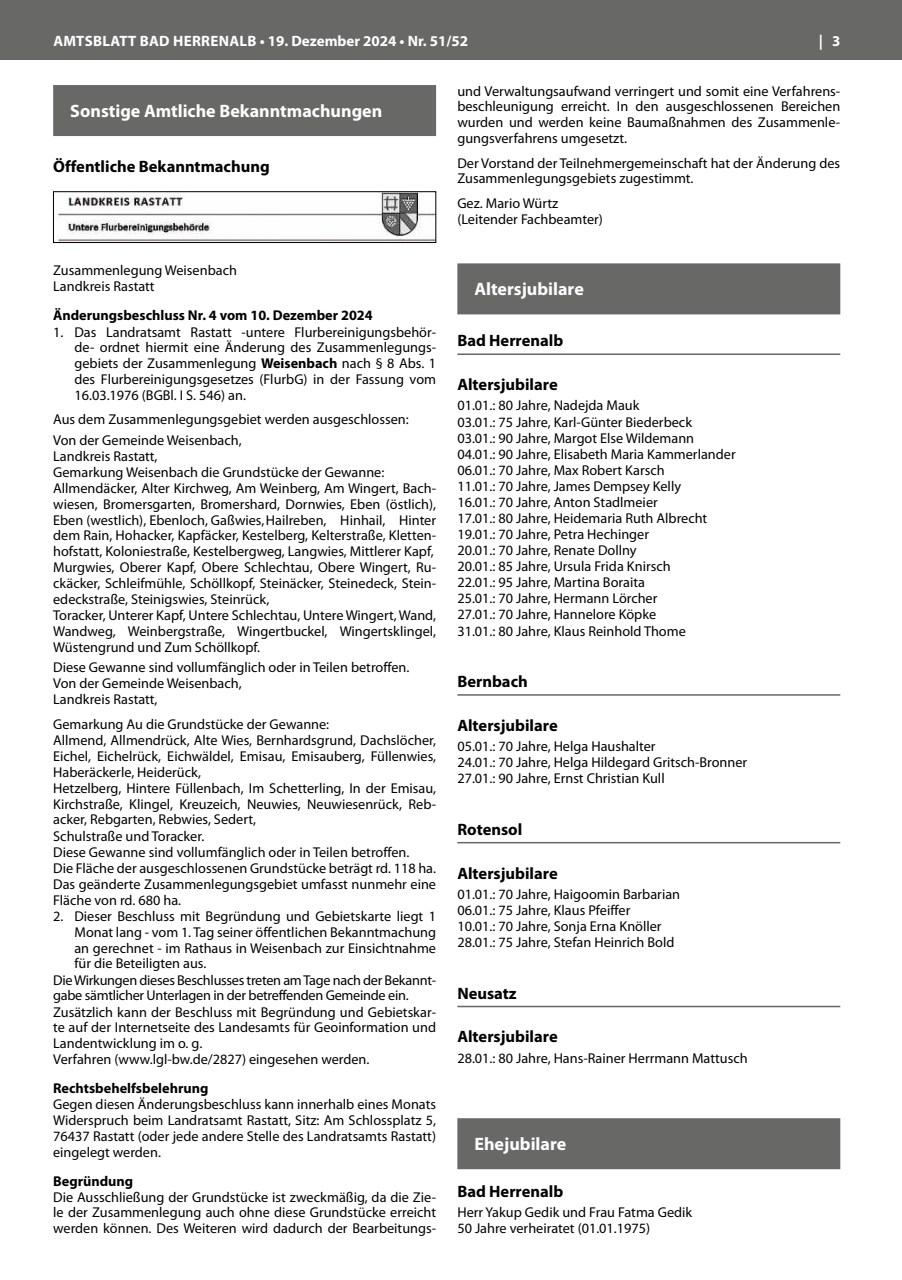
<style>
.page{position:relative;width:902px;height:1280px;background:#fff}
.page>*{position:absolute;margin:0;border:0;box-sizing:border-box;transform-origin:0 0}
.t1{font:700 18px "Myriad Pro";color:#fff}
.t2{font:700 16.5px "Myriad Pro";color:#000}
.t3{font:700 15px "Myriad Pro";letter-spacing:.01em;color:#fff}
.t4{font:14.25px/16px "Myriad Pro";color:#000}
.t5{font:14.25px "Myriad Pro";letter-spacing:-.02em;color:#000}
.t6{font:700 14.25px "Myriad Pro";color:#000}
.s1{font-weight:700}
</style>
<div class="page">
<div style="left:0;top:0;width:901px;height:60px;background:#686867"></div>
<div style="left:53px;top:85px;width:383px;height:51px;background:#686867"></div>
<img style="left:57px;top:193px;width:377px;height:48px">
<div style="left:53px;top:191px;width:383px;height:52px;border:1px solid #000"></div>
<div style="left:457px;top:263px;width:383px;height:51px;background:#686867"></div>
<hr style="left:457px;top:353px;width:383px;height:2px;background:#686867">
<hr style="left:457px;top:694px;width:383px;height:2px;background:#686867">
<hr style="left:457px;top:842px;width:383px;height:1px;background:#686867">
<hr style="left:457px;top:1006px;width:383px;height:1px;background:#686867">
<div style="left:457px;top:1118px;width:383px;height:51px;background:#686867"></div>
<p class="t3" style="left:53px;top:31px;width:416px">AMTSBLATT BAD HERRENALB • 19. Dezember 2024 • Nr. 51/52</p>
<p class="t3" style="left:818px;top:31px;width:23px">| 3</p>
<p class="t1" style="left:70px;top:99px;width:313px">Sonstige Amtliche Bekanntmachungen</p>
<p class="t2" style="left:53px;top:156px;width:218px">Öffentliche Bekanntmachung</p>
<p class="t4" style="left:53px;top:262px;width:185px">Zusammenlegung Weisenbach<br>Landkreis Rastatt</p>
<p class="t6" style="left:53px;top:306px;width:321px">Änderungsbeschluss Nr. 4 vom 10. Dezember 2024</p>
<p class="t4" style="left:74px;top:324px;width:363px;text-align:justify;text-indent:-21px">1. Das Landratsamt Rastatt -untere Flurbereinigungsbehör&shy;de- ordnet hiermit eine Änderung des Zusammenlegungs&shy;gebiets der Zusammenlegung <span class="s1">Weisenbach</span> nach § 8 Abs. 1 des Flurbereinigungsgesetzes (FlurbG) in der Fassung vom 16.03.1976 (BGBl. I S. 546) an.</p>
<p class="t4" style="left:53px;top:409px;width:357px;line-height:20.4px">Aus dem Zusammenlegungsgebiet werden ausgeschlossen:<br>Von der Gemeinde Weisenbach,</p>
<p class="t4" style="left:53px;top:448px;width:384px">Landkreis Rastatt,<br>Gemarkung Weisenbach die Grundstücke der Gewanne:<br>Allmendäcker, Alter Kirchweg, Am Weinberg, Am Wingert, Bach&shy;wiesen, Bromersgarten, Bromershard, Dornwies, Eben (östlich), Eben (westlich), Ebenloch, Gaßwies,Hailreben, Hinhail, Hinter dem Rain, Hohacker, Kapfäcker, Kestelberg, Kelterstraße, Kletten&shy;hofstatt, Koloniestraße, Kestelbergweg, Langwies, Mittlerer Kapf, Murgwies, Oberer Kapf, Obere Schlechtau, Obere Wingert, Ru&shy;ckäcker, Schleifmühle, Schöllkopf, Steinäcker, Steinedeck, Stein&shy;edeckstraße, Steinigswies, Steinrück,<br>Toracker, Unterer Kapf, Untere Schlechtau, Untere Wingert, Wand, Wandweg, Weinbergstraße, Wingertbuckel, Wingertsklingel, Wüstengrund und Zum Schöllkopf.</p>
<p class="t4" style="left:53px;top:659px;width:358px">Diese Gewanne sind vollumfänglich oder in Teilen betroffen.<br>Von der Gemeinde Weisenbach,<br>Landkreis Rastatt,</p>
<p class="t4" style="left:53px;top:716px;width:384px">Gemarkung Au die Grundstücke der Gewanne:<br>Allmend, Allmendrück, Alte Wies, Bernhardsgrund, Dachslöcher, Eichel, Eichelrück, Eichwäldel, Emisau, Emisauberg, Füllenwies, Haberäckerle, Heiderück,<br>Hetzelberg, Hintere Füllenbach, Im Schetterling, In der Emisau, Kirchstraße, Klingel, Kreuzeich, Neuwies, Neuwiesenrück, Reb&shy;acker, Rebgarten, Rebwies, Sedert,<br>Schulstraße und Toracker.<br>Diese Gewanne sind vollumfänglich oder in Teilen betroffen.<br>Die Fläche der ausgeschlossenen Grundstücke beträgt rd. 118 ha.<br>Das geänderte Zusammenlegungsgebiet umfasst nunmehr eine Fläche von rd. 680 ha.</p>
<p class="t4" style="left:53px;top:908px;width:384px">2. Dieser Beschluss mit Begründung und Gebietskarte liegt 1</p>
<p class="t4" style="left:74px;top:924px;width:363px">Monat lang - vom 1. Tag seiner öffentlichen Bekanntmachung</p>
<p class="t4" style="left:74px;top:940px;width:363px">an gerechnet - im Rathaus in Weisenbach zur Einsichtnahme</p>
<p class="t4" style="left:74px;top:955px;width:133px">für die Beteiligten aus.</p>
<p class="t5" style="left:53px;top:971px;width:384px">Die Wirkungen dieses Beschlusses treten am Tage nach der Bekannt-</p>
<p class="t5" style="left:53px;top:987px;width:357px">gabe sämtlicher Unterlagen in der betreffenden Gemeinde ein.</p>
<p class="t4" style="left:53px;top:1003px;width:384px">Zusätzlich kann der Beschluss mit Begründung und Gebietskar-</p>
<p class="t4" style="left:53px;top:1019px;width:384px">te auf der Internetseite des Landesamts für Geoinformation und</p>
<p class="t4" style="left:53px;top:1035px;width:151px">Landentwicklung im o. g.</p>
<p class="t4" style="left:53px;top:1051px;width:318px">Verfahren (www.lgl-bw.de/2827) eingesehen werden.</p>
<p class="t6" style="left:53px;top:1079px;width:157px">Rechtsbehelfsbelehrung</p>
<p class="t4" style="left:53px;top:1096px;width:384px;text-align:justify">Gegen diesen Änderungsbeschluss kann innerhalb eines Monats Widerspruch beim Landratsamt Rastatt, Sitz: Am Schlossplatz 5, 76437 Rastatt (oder jede andere Stelle des Landratsamts Rastatt) eingelegt werden.</p>
<p class="t6" style="left:53px;top:1171px;width:82px">Begründung</p>
<p class="t4" style="left:53px;top:1189px;width:384px;text-align:justify">Die Ausschließung der Grundstücke ist zweckmäßig, da die Zie&shy;le der Zusammenlegung auch ohne diese Grundstücke erreicht werden können. Des Weiteren wird dadurch der Bearbeitungs-</p>
<p class="t4" style="left:457px;top:83px;width:384px;text-align:justify">und Verwaltungsaufwand verringert und somit eine Verfahrens&shy;beschleunigung erreicht. In den ausgeschlossenen Bereichen wurden und werden keine Baumaßnahmen des Zusammenle&shy;gungsverfahrens umgesetzt.</p>
<p class="t4" style="left:457px;top:155px;width:384px">Der Vorstand der Teilnehmergemeinschaft hat der Änderung des<br>Zusammenlegungsgebiets zugestimmt.</p>
<p class="t4" style="left:457px;top:195px;width:147px">Gez. Mario Würtz (Leitender Fachbeamter)</p>
<p class="t1" style="left:474px;top:277px;width:111px">Altersjubilare</p>
<p class="t2" style="left:457px;top:330px;width:107px">Bad Herrenalb</p>
<p class="t2" style="left:457px;top:374px;width:102px">Altersjubilare</p>
<p class="t4" style="left:457px;top:397px;width:280px">01.01.: 80 Jahre, Nadejda Mauk<br>03.01.: 75 Jahre, Karl-Günter Biederbeck<br>03.01.: 90 Jahre, Margot Else Wildemann 04.01.: 90 Jahre, Elisabeth Maria Kammerlander 06.01.: 70 Jahre, Max Robert Karsch<br>11.01.: 70 Jahre, James Dempsey Kelly<br>16.01.: 70 Jahre, Anton Stadlmeier<br>17.01.: 80 Jahre, Heidemaria Ruth Albrecht 19.01.: 70 Jahre, Petra Hechinger<br>20.01.: 70 Jahre, Renate Dollny<br>20.01.: 85 Jahre, Ursula Frida Knirsch<br>22.01.: 95 Jahre, Martina Boraita<br>25.01.: 70 Jahre, Hermann Lörcher<br>27.01.: 70 Jahre, Hannelore Köpke<br>31.01.: 80 Jahre, Klaus Reinhold Thome</p>
<p class="t2" style="left:457px;top:671px;width:72px">Bernbach</p>
<p class="t2" style="left:457px;top:714px;width:102px">Altersjubilare</p>
<p class="t4" style="left:457px;top:738px;width:291px">05.01.: 70 Jahre, Helga Haushalter<br>24.01.: 70 Jahre, Helga Hildegard Gritsch-Bronner<br>27.01.: 90 Jahre, Ernst Christian Kull</p>
<p class="t2" style="left:457px;top:818px;width:66px">Rotensol</p>
<p class="t2" style="left:457px;top:862px;width:102px">Altersjubilare</p>
<p class="t4" style="left:457px;top:886px;width:224px">01.01.: 70 Jahre, Haigoomin Barbarian 06.01.: 75 Jahre, Klaus Pfeiffer<br>10.01.: 70 Jahre, Sonja Erna Knöller 28.01.: 75 Jahre, Stefan Heinrich Bold</p>
<p class="t2" style="left:457px;top:982px;width:61px">Neusatz</p>
<p class="t2" style="left:457px;top:1026px;width:102px">Altersjubilare</p>
<p class="t4" style="left:457px;top:1050px;width:292px">28.01.: 80 Jahre, Hans-Rainer Herrmann Mattusch</p>
<p class="t1" style="left:474px;top:1132px;width:93px">Ehejubilare</p>
<p class="t2" style="left:457px;top:1180px;width:107px">Bad Herrenalb</p>
<p class="t4" style="left:457px;top:1204px;width:236px">Herr Yakup Gedik und Frau Fatma Gedik<br>50 Jahre verheiratet (01.01.1975)</p>
</div>
